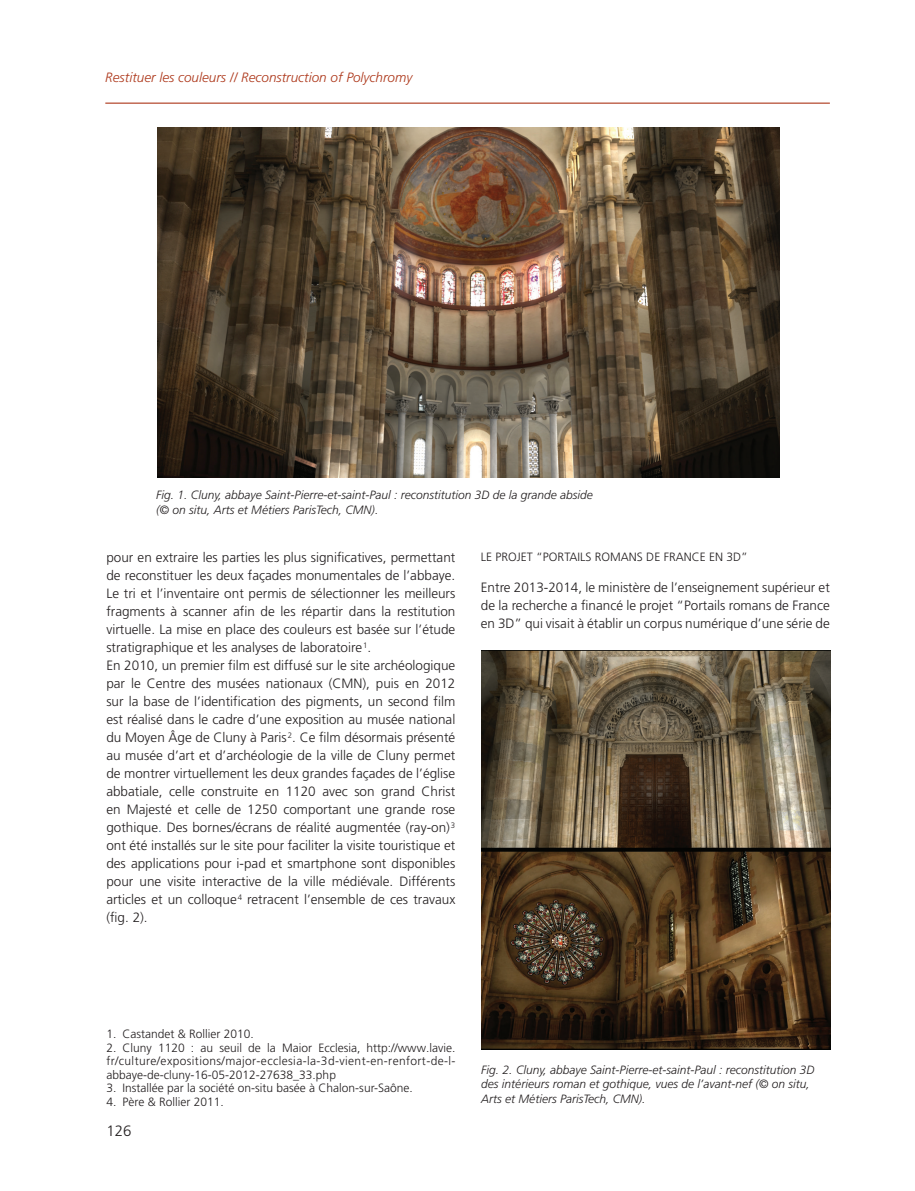
<style>
.page{position:relative;width:915px;height:1191px;background:#fff}
.page>*{position:absolute;margin:0;border:0;box-sizing:border-box;transform-origin:0 0}
.t1{font:300 15px "Frutiger";color:#231f20}
.t2{font:300 13.5px/18px "Frutiger LT Std";color:#231f20}
.t3{font:italic 300 13.5px "Frutiger LT Std";color:#ad371a}
.t4{font:300 12px/13.5px "Frutiger LT Std";color:#231f20;text-align:justify}
.t5{font:italic 300 12px/14.4px "Frutiger LT Std";color:#231f20}
.s1{color:#155082}
</style>
<div class="page">
<hr style="left:105px;top:103px;width:724px;height:1px;background:#ad371a">
<img style="left:157px;top:128px;width:622px;height:349px">
<img style="left:481px;top:651px;width:349px;height:399px">
<p class="t3" style="left:105px;top:70px;width:308px">Restituer les couleurs // Reconstruction of Polychromy</p>
<p class="t5" style="left:156px;top:488px;width:438px">Fig. 1. Cluny, abbaye Saint-Pierre-et-saint-Paul : reconstitution 3D de la grande abside (© on situ, Arts et Métiers ParisTech, CMN).</p>
<p class="t2" style="left:106px;top:548px;width:350px">pour en extraire les parties les plus significatives, permettant de reconstituer les deux façades monumentales de l’abbaye.<br>Le tri et l’inventaire ont permis de sélectionner les meilleurs fragments à scanner afin de les répartir dans la restitution virtuelle. La mise en place des couleurs est basée sur l’étude stratigraphique et les analyses de laboratoire<sup>1</sup>.<br>En 2010, un premier film est diffusé sur le site archéologique par le Centre des musées nationaux (CMN), puis en 2012 sur la base de l’identification des pigments, un second film est réalisé dans le cadre d’une exposition au musée national du Moyen Âge de Cluny à Paris<sup>2</sup>. Ce film désormais présenté au musée d’art et d’archéologie de la ville de Cluny permet de montrer virtuellement les deux grandes façades de l’église abbatiale, celle construite en 1120 avec son grand Christ en Majesté et celle de 1250 comportant une grande rose gothique<span class="s1">.</span> Des bornes/écrans de réalité augmentée (ray-on)<sup>3 </sup>ont été installés sur le site pour faciliter la visite touristique et des applications pour i-pad et smartphone sont disponibles pour une visite interactive de la ville médiévale. Différents articles et un colloque<sup>4</sup> retracent l’ensemble de ces travaux (fig. 2).</p>
<p class="t4" style="left:480px;top:550px;width:268px">LE PROJET “PORTAILS ROMANS DE FRANCE EN 3D”</p>
<p class="t2" style="left:480px;top:578px;width:350px;text-align:justify">Entre 2013-2014, le ministère de l’enseignement supérieur et de la recherche a financé le projet “Portails romans de France en 3D” qui visait à établir un corpus numérique d’une série de</p>
<p class="t4" style="left:106px;top:1027px;width:149px">1. Castandet &amp; Rollier 2010.</p>
<p class="t4" style="left:106px;top:1041px;width:350px">2. Cluny 1120 : au seuil de la Maior Ecclesia, http://www.lavie. fr/culture/expositions/major-ecclesia-la-3d-vient-en-renfort-de-l&shy;abbaye-de-cluny-16-05-2012-27638_33.php</p>
<p class="t4" style="left:106px;top:1081px;width:308px">3. Installée par la société on-situ basée à Chalon-sur-Saône.</p>
<p class="t4" style="left:106px;top:1095px;width:119px">4. Père &amp; Rollier 2011.</p>
<p class="t1" style="left:106px;top:1122px;width:27px">126</p>
<p class="t5" style="left:481px;top:1062px;width:334px">Fig. 2. Cluny, abbaye Saint-Pierre-et-saint-Paul : reconstitution 3D des intérieurs roman et gothique, vues de l’avant-nef (© on situ,<br>Arts et Métiers ParisTech, CMN).</p>
</div>
